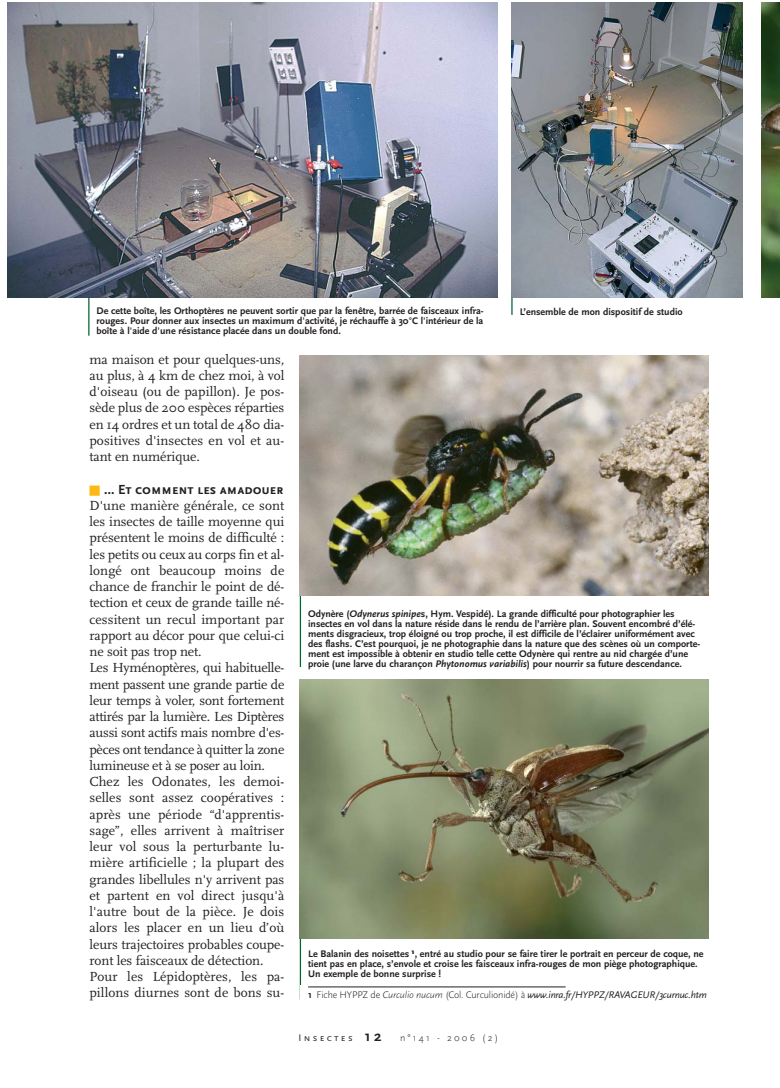
<style>
.page{position:relative;width:780px;height:1088px;background:#fff}
.page>*{position:absolute;margin:0;border:0;box-sizing:border-box;transform-origin:0 0}
.t1{font:13.75px/16.2px "Scala";letter-spacing:-.005em;color:#231f20;text-align:justify}
.t2{font:700 13.75px "Scala Sans Caps";letter-spacing:-.005em;color:#231f20}
.t3{font:700 10px/10px "Scala Sans";color:#231f20}
.t4{font:italic 10px "Scala Sans";letter-spacing:-.015em;color:#231f20}
.t5{font:300 10px "Scala Sans";letter-spacing:.22em;color:#231f20}
.s1{color:#fdb813}
.s2{font-style:italic}
.s3{font-weight:700;font-style:normal}
.s4{font-weight:300;font-style:normal}
.s5{font-weight:300}
.s6{font-family:"Scala Sans Caps";font-weight:400}
.s7{font-weight:700;font-size:15px}
</style>
<div class="page">
<hr style="left:511px;top:254px;width:1px;height:61px;background:#00652e">
<hr style="left:300px;top:929px;width:1px;height:70px;background:#00652e">
<div style="left:300px;top:985px;width:408px;height:17px;background:#fff"></div>
<hr style="left:308px;top:986px;width:257px;height:1px;background:#231f20">
<img style="left:300px;top:680px;width:408px;height:259px">
<hr style="left:88px;top:287px;width:1px;height:49px;background:#00652e">
<hr style="left:300px;top:590px;width:1px;height:77px;background:#00652e">
<img style="left:7px;top:3px;width:490px;height:294px">
<img style="left:511px;top:3px;width:231px;height:294px">
<img style="left:300px;top:355px;width:408px;height:241px">
<img style="left:761px;top:3px;width:18px;height:294px">
<p class="t3" style="left:97px;top:307px;width:388px;text-align:justify">De cette boîte, les Orthoptères ne peuvent sortir que par la fenêtre, barrée de faisceaux infra&shy;rouges. Pour donner aux insectes un maximum d'activité, je réchauffe à 30°C l'intérieur de la boîte à l'aide d'une résistance placée dans un double fond.</p>
<p class="t3" style="left:519px;top:308px;width:164px">L’ensemble de mon dispositif de studio</p>
<p class="t1" style="left:89px;top:352px;width:196px">ma maison et pour quelques-uns, au plus, à 4 km de chez moi, à vol d'oiseau (ou de papillon). Je pos&shy;sède plus de 200 espèces réparties en 14 ordres et un total de 480 dia&shy;positives d'insectes en vol et au&shy;tant en numérique.</p>
<p class="t2" style="left:89px;top:481px;width:195px"><span class="s1">■</span> … Et comment les amadouer</p>
<p class="t1" style="left:89px;top:498px;width:196px;text-align:left">D'une manière générale, ce sont les insectes de taille moyenne qui présentent le moins de difficulté : les petits ou ceux au corps fin et al&shy;longé ont beaucoup moins de chance de franchir le point de dé&shy;tection et ceux de grande taille né&shy;cessitent un recul important par rapport au décor pour que celui-ci ne soit pas trop net.<br>Les Hyménoptères, qui habituelle&shy;ment passent une grande partie de leur temps à voler, sont fortement attirés par la lumière. Les Diptères aussi sont actifs mais nombre d'es&shy;pèces ont tendance à quitter la zone lumineuse et à se poser au loin.<br>Chez les Odonates, les demoi&shy;selles sont assez coopératives : après une période “d'apprentis&shy;sage”, elles arrivent à maîtriser leur vol sous la perturbante lu&shy;mière artificielle ; la plupart des grandes libellules n'y arrivent pas et partent en vol direct jusqu'à l'autre bout de la pièce. Je dois alors les placer en un lieu d’où leurs trajectoires probables coupe&shy;ront les faisceaux de détection.<br>Pour les Lépidoptères, les pa&shy;pillons diurnes sont de bons su-</p>
<p class="t3" style="left:308px;top:609px;width:393px">Odynère (<span class="s2">Odynerus spinipe</span>s, Hym. Vespidé). La grande difficulté pour photographier les insectes en vol dans la nature réside dans le rendu de l’arrière plan. Souvent encombré d’élé&shy;ments disgracieux, trop éloigné ou trop proche, il est difficile de l’éclairer uniformément avec des flashs. C’est pourquoi, je ne photographie dans la nature que des scènes où un comporte&shy;ment est impossible à obtenir en studio telle cette Odynère qui rentre au nid chargée d’une proie (une larve du charançon <span class="s2">Phytonomus variabilis</span>) pour nourrir sa future descendance.</p>
<p class="t3" style="left:308px;top:949px;width:397px">Le Balanin des noisettes <sup>1</sup>, entré au studio pour se faire tirer le portrait en perceur de coque, ne tient pas en place, s’envole et croise les faisceaux infra-rouges de mon piège photographique.<br>Un exemple de bonne surprise !</p>
<p class="t4" style="left:308px;top:991px;width:400px"><span class="s3">1</span> <span class="s4">Fiche HYPPZ de</span> <span class="s5">Curculio nucum</span> <span class="s4">(Col. Curculionidé) à</span> www.inra.fr/HYPPZ/RAVAGEUR/3curnuc.htm</p>
<p class="t5" style="left:298px;top:1033px;width:201px"><span class="s6">Insectes</span> <span class="s7">12</span> n°141 - 2006 (2)</p>
</div>
